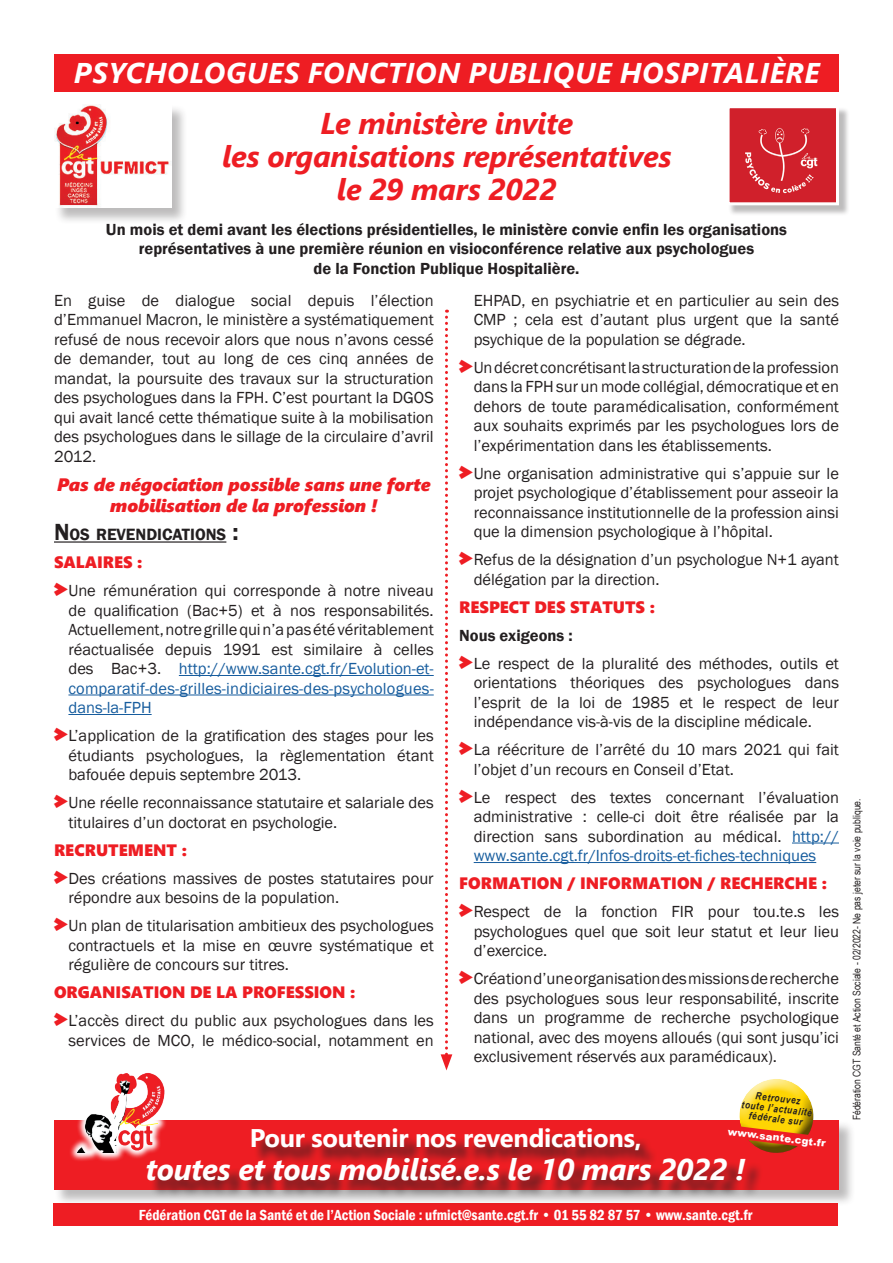
<style>
.page{position:relative;width:893px;height:1263px;background:#fff}
.page>*{position:absolute;margin:0;border:0;box-sizing:border-box;transform-origin:0 0}
.titre{font:italic 700 30px/33px "Segoe UI";letter-spacing:-.01em;color:#ee1d23;text-align:center}
.titre-2{font:italic 700 30px "Segoe UI";letter-spacing:-.01em;color:#fff}
.titre-3{font:italic 700 28.5px "Segoe UI";letter-spacing:.025em;color:#fff}
.titre-4{font:700 25.5px "Segoe UI";letter-spacing:-.01em;color:#fff}
.sous_titre{font:italic 18px/21px "Segoe UI Black";color:#ee1d23;text-align:center}
.txt_courant{font:600 16.8px "Franklin Gothic";color:#231f20}
.txt_courant-2{font:16.5px/19.5px "Franklin Gothic";color:#231f20;text-align:justify}
.txt_courant-3{font:600 16.5px/19.5px "Franklin Gothic";color:#231f20;text-align:center}
.txt_courant-4{font:16.5px "Segoe UI Black";color:#ee1d23}
.t1{font:600 condensed 15px "Franklin Gothic";color:#fff}
.t2{font:10.5px "Arial Narrow";color:#231f20}
.txt_courant-5{font:italic 700 10.2px/10.2px "Arial Narrow";color:#231f20;text-align:center}
.txt_courant-6{font:900 10.2px "Arial";color:#fff}
.s1{font-size:24px}
.s2{font-family:"Arrowstfb";color:#ee1d23}
.s3{color:#175d9e}
</style>
<div class="page">
<div style="left:53px;top:1204px;width:785px;height:22px;background:#ee1d23"></div>
<div style="left:728px;top:107px;width:122px;height:109px;background:#231f20;opacity:.3"></div>
<img style="left:731px;top:109px;width:104px;height:92px">
<div style="left:727px;top:105px;width:112px;height:100px;border:3px solid #fff"></div>
<div style="left:54px;top:104px;width:134px;height:120px;background:#231f20;opacity:.3"></div>
<img style="left:54px;top:104px;width:118px;height:104px">
<div style="left:55px;top:54px;width:784px;height:38px;background:#ee1d23"></div>
<hr style="left:54px;top:541px;width:172px;height:2px;background:#231f20">
<hr style="left:179px;top:675px;width:255px;height:1px;background:#175d9e">
<hr style="left:68px;top:694px;width:366px;height:1px;background:#175d9e">
<hr style="left:68px;top:714px;width:84px;height:1px;background:#175d9e">
<hr style="left:792px;top:843px;width:47px;height:1px;background:#175d9e">
<hr style="left:474px;top:862px;width:342px;height:1px;background:#175d9e">
<div style="left:54px;top:1121px;width:801px;height:86px;background:#231f20;opacity:.3"></div>
<div style="left:54px;top:1120px;width:784px;height:70px;background:#ee1d23"></div>
<svg style="left:70px;top:1121px;width:96px;height:40px"></svg>
<img style="left:78px;top:1073px;width:87px;height:80px">
<svg style="left:739px;top:1079px;width:75px;height:74px"></svg>
<div style="left:150px;top:1130px;width:613px;height:69px;background:#231f20;opacity:.75"></div>
<svg style="left:441px;top:310px;width:11px;height:760px"></svg>
<p class="titre-3" style="left:74px;top:46px;width:747px">PSYCHOLOGUES FONCTION PUBLIQUE HOSPITALIÈRE</p>
<p class="titre" style="left:222px;top:102px;width:451px">Le ministère invite<br>les organisations représentatives le 29 mars 2022</p>
<p class="txt_courant-3" style="left:106px;top:220px;width:683px">Un mois et demi avant les élections présidentielles, le ministère convie enfin les organisations représentatives à une première réunion en visioconférence relative aux psychologues<br>de la Fonction Publique Hospitalière.</p>
<p class="txt_courant-2" style="left:54px;top:291px;width:381px">En guise de dialogue social depuis l’élection d’Emmanuel Macron, le ministère a systématiquement refusé de nous recevoir alors que nous n’avons cessé de demander, tout au long de ces cinq années de mandat, la poursuite des travaux sur la structuration des psychologues dans la FPH. C’est pourtant la DGOS qui avait lancé cette thématique suite à la mobilisation des psychologues dans le sillage de la circulaire d’avril 2012.</p>
<p class="sous_titre" style="left:57px;top:473px;width:375px">Pas de négociation possible sans une forte mobilisation de la profession !</p>
<p class="txt_courant" style="left:54px;top:524px;width:186px"><span class="s1">N</span>OS REVENDICATIONS <span class="s1">:</span></p>
<p class="txt_courant-4" style="left:54px;top:550px;width:90px">SALAIRES :</p>
<p class="txt_courant-2" style="left:68px;top:581px;width:367px;text-indent:-14px"><span class="s2">p</span>Une rémunération qui corresponde à notre niveau de qualification (Bac+5) et à nos responsabilités.<br>Actuellement, notre grille qui n’a pas été véritablement réactualisée depuis 1991 est similaire à celles des Bac+3. <span class="s3">http://www.sante.cgt.fr/Evolution-et&shy;comparatif-des-grilles-indiciaires-des-psychologues&shy;dans-la-FPH</span></p>
<p class="txt_courant-2" style="left:68px;top:726px;width:367px;text-indent:-14px"><span class="s2">p</span>L’application de la gratification des stages pour les étudiants psychologues, la règlementation étant bafouée depuis septembre 2013.</p>
<p class="txt_courant-2" style="left:68px;top:793px;width:367px;text-indent:-14px"><span class="s2">p</span>Une réelle reconnaissance statutaire et salariale des titulaires d’un doctorat en psychologie.</p>
<p class="txt_courant-4" style="left:54px;top:838px;width:134px">RECRUTEMENT :</p>
<p class="txt_courant-2" style="left:68px;top:869px;width:367px;text-indent:-14px"><span class="s2">p</span>Des créations massives de postes statutaires pour répondre aux besoins de la population.</p>
<p class="txt_courant-2" style="left:68px;top:916px;width:367px;text-indent:-14px"><span class="s2">p</span>Un plan de titularisation ambitieux des psychologues contractuels et la mise en œuvre systématique et régulière de concours sur titres.</p>
<p class="txt_courant-4" style="left:54px;top:980px;width:303px">ORGANISATION DE LA PROFESSION :</p>
<p class="txt_courant-2" style="left:54px;top:1011px;width:381px;text-align:right"><span class="s2">p</span>L’accès direct du public aux psychologues dans les services de MCO, le médico-social, notamment en</p>
<p class="txt_courant-2" style="left:474px;top:291px;width:367px">EHPAD, en psychiatrie et en particulier au sein des CMP ; cela est d’autant plus urgent que la santé psychique de la population se dégrade.</p>
<p class="txt_courant-2" style="left:474px;top:358px;width:367px;text-indent:-14px"><span class="s2">p</span>Un décret concrétisant la structuration de la profession dans la FPH sur un mode collégial, démocratique et en dehors de toute paramédicalisation, conformément aux souhaits exprimés par les psychologues lors de l’expérimentation dans les établissements.</p>
<p class="txt_courant-2" style="left:474px;top:464px;width:367px;text-indent:-14px"><span class="s2">p</span>Une organisation administrative qui s’appuie sur le projet psychologique d’établissement pour asseoir la reconnaissance institutionnelle de la profession ainsi que la dimension psychologique à l’hôpital.</p>
<p class="txt_courant-2" style="left:474px;top:550px;width:367px;text-indent:-14px"><span class="s2">p</span>Refus de la désignation d’un psychologue N+1 ayant délégation par la direction.</p>
<p class="txt_courant-4" style="left:459px;top:595px;width:197px">RESPECT DES STATUTS :</p>
<p class="txt_courant-3" style="left:459px;top:626px;width:115px">Nous exigeons :</p>
<p class="txt_courant-2" style="left:474px;top:654px;width:367px;text-indent:-14px"><span class="s2">p</span>Le respect de la pluralité des méthodes, outils et orientations théoriques des psychologues dans l’esprit de la loi de 1985 et le respect de leur indépendance vis-à-vis de la discipline médicale.</p>
<p class="txt_courant-2" style="left:474px;top:740px;width:367px;text-indent:-14px"><span class="s2">p</span>La réécriture de l’arrêté du 10 mars 2021 qui fait l’objet d’un recours en Conseil d’Etat.</p>
<p class="txt_courant-2" style="left:474px;top:788px;width:367px;text-indent:-14px"><span class="s2">p</span>Le respect des textes concernant l’évaluation administrative : celle-ci doit être réalisée par la direction sans subordination au médical. <span class="s3">http:// www.sante.cgt.fr/Infos-droits-et-fiches-techniques</span></p>
<p class="txt_courant-4" style="left:459px;top:871px;width:369px">FORMATION / INFORMATION / RECHERCHE :</p>
<p class="txt_courant-2" style="left:474px;top:902px;width:367px;text-indent:-14px"><span class="s2">p</span>Respect de la fonction FIR pour tou.te.s les psychologues quel que soit leur statut et leur lieu d’exercice.</p>
<p class="txt_courant-2" style="left:474px;top:969px;width:367px;text-indent:-14px"><span class="s2">p</span>Création d’une organisation des missions de recherche des psychologues sous leur responsabilité, inscrite dans un programme de recherche psychologique national, avec des moyens alloués (qui sont jusqu’ici exclusivement réservés aux paramédicaux).</p>
<p class="txt_courant-5" style="left:744px;top:1088px;width:72px;rotate:7deg">Retrouvez<br>toute l’actualité fédérale sur</p>
<p class="titre-4" style="left:250px;top:1114px;width:393px">Pour soutenir nos revendications,</p>
<p class="titre-2" style="left:146px;top:1141px;width:601px">toutes et tous mobilisé.e.s le 10 mars 2022 !</p>
<p class="txt_courant-6" style="left:729px;top:1124px;width:100px;rotate:7deg">www.sante.cgt.fr</p>
<p class="t1" style="left:139px;top:1205px;width:615px">Fédération CGT de la Santé et de l’Action Sociale : ufmict@sante.cgt.fr • 01 55 82 87 57 • www.sante.cgt.fr</p>
<p class="t2" style="left:849px;top:1120px;width:323px;rotate:-90deg">Fédération CGT Santé et Action Sociale - 02/2022- Ne pas jeter sur la voie publique.</p>
</div>
